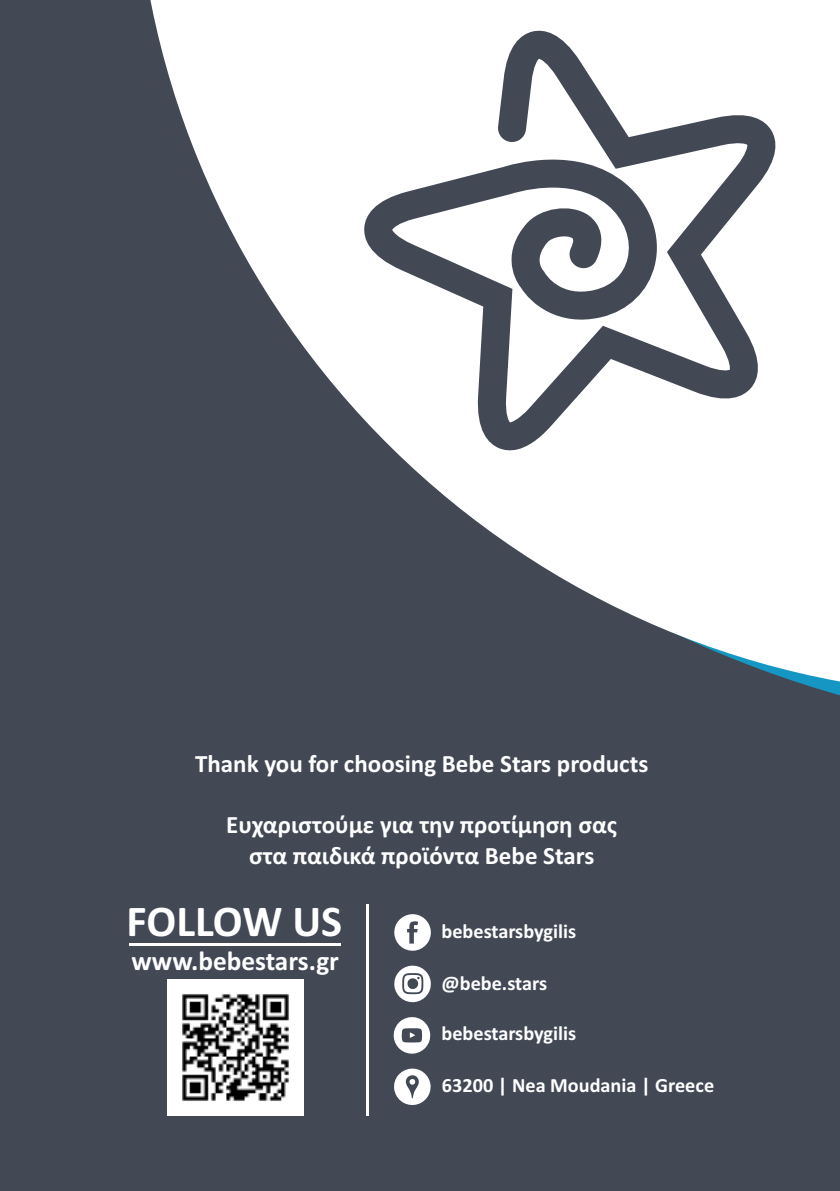
<style>
.page{position:relative;width:840px;height:1191px;background:#fff}
.page>*{position:absolute;margin:0;border:0;box-sizing:border-box;transform-origin:0 0}
.t1{font:700 44.2px "Calibri";letter-spacing:-.005em;color:#fff}
.t2{font:700 27.2px "Calibri";color:#fff}
.t3{font:700 25px/30.4px "Calibri";color:#fff;text-align:center}
.t4{font:700 20.2px "Calibri";color:#fff}
</style>
<div class="page">
<div style="left:0;top:0;width:839px;height:1191px;background:#424854"></div>
<svg style="left:150px;top:0;width:689px;height:695px;fill:#fff"></svg>
<svg style="left:363px;top:29px;width:416px;height:422px;fill:#fff"></svg>
<svg style="left:394px;top:914px;width:37px;height:37px"></svg>
<svg style="left:394px;top:965px;width:37px;height:38px"></svg>
<svg style="left:393px;top:1017px;width:38px;height:37px"></svg>
<svg style="left:394px;top:1068px;width:37px;height:37px"></svg>
<hr style="left:129px;top:943px;width:212px;height:2px;background:#fff">
<hr style="left:366px;top:904px;width:2px;height:211px;background:#fff">
<img style="left:167px;top:979px;width:136px;height:136px">
<p class="t3" style="left:195px;top:751px;width:454px">Thank you for choosing Bebe Stars products</p>
<p class="t3" style="left:226px;top:811px;width:392px">Ευχαριστούμε για την προτίμηση σας στα παιδικά προϊόντα Bebe Stars</p>
<h1 class="t1" style="left:126px;top:903px;width:217px">FOLLOW US</h1>
<p class="t2" style="left:131px;top:949px;width:209px">www.bebestars.gr</p>
<p class="t4" style="left:441px;top:922px;width:136px">bebestarsbygilis</p>
<p class="t4" style="left:441px;top:974px;width:107px">@bebe.stars</p>
<p class="t4" style="left:441px;top:1025px;width:136px">bebestarsbygilis</p>
<p class="t4" style="left:441px;top:1077px;width:273px">63200 | Nea Moudania | Greece</p>
</div>
